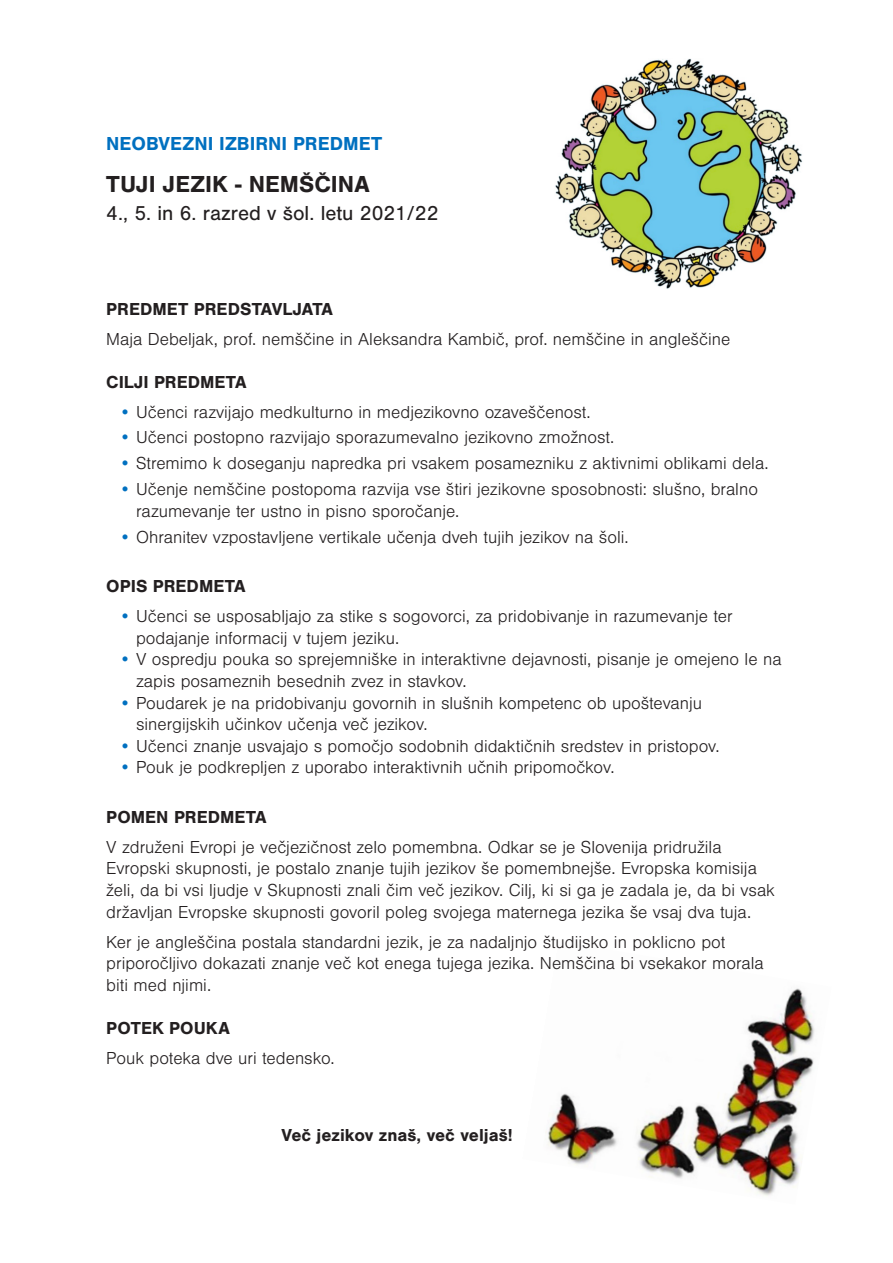
<style>
.page{position:relative;width:893px;height:1263px;background:#fff}
.page>*{position:absolute;margin:0;border:0;box-sizing:border-box;transform-origin:0 0}
.t1{font:700 24px "Nimbus San";color:#231f20}
.t2{font:21px "Nimbus San";color:#231f20}
.t3{font:700 19.5px "Nimbus San";color:#0070c0}
.t4{font:300 18px/21.6px "Nimbus San";color:#231f20}
.t5{font:700 18px "Nimbus San";color:#231f20}
.s1{color:#0070c0}
</style>
<div class="page">
<img style="left:546px;top:988px;width:269px;height:208px">
<img style="left:555px;top:59px;width:248px;height:230px">
<p class="t3" style="left:106px;top:133px;width:277px">NEOBVEZNI IZBIRNI PREDMET</p>
<h1 class="t1" style="left:106px;top:170px;width:265px">TUJI JEZIK - NEMŠČINA</h1>
<p class="t2" style="left:106px;top:202px;width:334px">4., 5. in 6. razred v šol. letu 2021/22</p>
<p class="t5" style="left:106px;top:298px;width:228px">PREDMET PREDSTAVLJATA</p>
<p class="t4" style="left:106px;top:328px;width:625px">Maja Debeljak, prof. nemščine in Aleksandra Kambič, prof. nemščine in angleščine</p>
<p class="t5" style="left:106px;top:371px;width:142px">CILJI PREDMETA</p>
<p class="t4" style="left:119px;top:401px;width:473px"><span class="s1">•</span> Učenci razvijajo medkulturno in medjezikovno ozaveščenost.</p>
<p class="t4" style="left:119px;top:427px;width:497px"><span class="s1">•</span> Učenci postopno razvijajo sporazumevalno jezikovno zmožnost.</p>
<p class="t4" style="left:119px;top:453px;width:651px"><span class="s1">•</span> Stremimo k doseganju napredka pri vsakem posamezniku z aktivnimi oblikami dela.</p>
<p class="t4" style="left:136px;top:479px;width:623px;text-indent:-17px"><span class="s1">•</span> Učenje nemščine postopoma razvija vse štiri jezikovne sposobnosti: slušno, bralno razumevanje ter ustno in pisno sporočanje.</p>
<p class="t4" style="left:119px;top:526px;width:511px"><span class="s1">•</span> Ohranitev vzpostavljene vertikale učenja dveh tujih jezikov na šoli.</p>
<p class="t5" style="left:106px;top:576px;width:141px">OPIS PREDMETA</p>
<p class="t4" style="left:136px;top:606px;width:598px;text-indent:-17px"><span class="s1">•</span> Učenci se usposabljajo za stike s sogovorci, za pridobivanje in razumevanje ter podajanje informacij v tujem jeziku.</p>
<p class="t4" style="left:136px;top:649px;width:647px;text-indent:-17px"><span class="s1">•</span> V ospredju pouka so sprejemniške in interaktivne dejavnosti, pisanje je omejeno le na zapis posameznih besednih zvez in stavkov.</p>
<p class="t4" style="left:136px;top:692px;width:567px;text-indent:-17px"><span class="s1">•</span> Poudarek je na pridobivanju govornih in slušnih kompetenc ob upoštevanju sinergijskih učinkov učenja več jezikov.</p>
<p class="t4" style="left:119px;top:735px;width:602px"><span class="s1">•</span> Učenci znanje usvajajo s pomočjo sodobnih didaktičnih sredstev in pristopov.</p>
<p class="t4" style="left:119px;top:757px;width:497px"><span class="s1">•</span> Pouk je podkrepljen z uporabo interaktivnih učnih pripomočkov.</p>
<p class="t5" style="left:106px;top:807px;width:162px">POMEN PREDMETA</p>
<p class="t4" style="left:106px;top:836px;width:670px">V združeni Evropi je večjezičnost zelo pomembna. Odkar se je Slovenija pridružila Evropski skupnosti, je postalo znanje tujih jezikov še pomembnejše. Evropska komisija želi, da bi vsi ljudje v Skupnosti znali čim več jezikov. Cilj, ki si ga je zadala je, da bi vsak državljan Evropske skupnosti govoril poleg svojega maternega jezika še vsaj dva tuja.</p>
<p class="t4" style="left:106px;top:931px;width:659px">Ker je angleščina postala standardni jezik, je za nadaljnjo študijsko in poklicno pot priporočljivo dokazati znanje več kot enega tujega jezika. Nemščina bi vsekakor morala biti med njimi.</p>
<p class="t5" style="left:106px;top:1018px;width:125px">POTEK POUKA</p>
<p class="t4" style="left:106px;top:1047px;width:230px">Pouk poteka dve uri tedensko.</p>
<p class="t5" style="left:281px;top:1125px;width:233px">Več jezikov znaš, več veljaš!</p>
</div>
